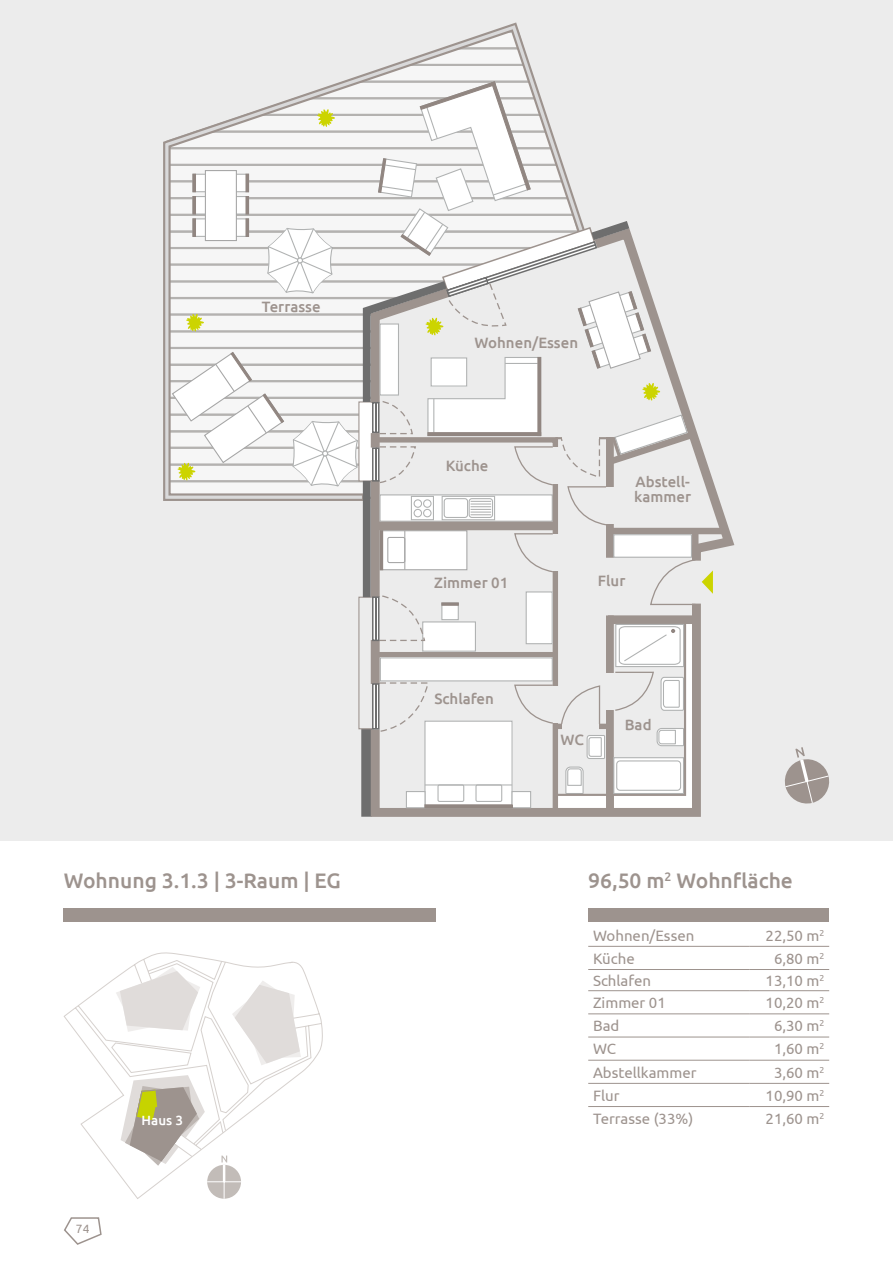
<style>
.page{position:relative;width:893px;height:1263px;background:#fff}
.page>*{position:absolute;margin:0;border:0;box-sizing:border-box;transform-origin:0 0}
.t1{font:500 21px "Ubuntu";color:#9d938e}
.t2{font:15px "Ubuntu";color:#9d938e}
.t3{font:500 15px/15px "Ubuntu";color:#9d938e}
.t4{font:500 13.35px "Ubuntu";color:#fff}
.t5{font:12px "Ubuntu";color:#9d938e}
</style>
<div class="page">
<div style="left:0;top:0;width:893px;height:841px;background:#ececec"></div>
<div style="left:64px;top:908px;width:372px;height:14px;background:#9d938e"></div>
<div style="left:588px;top:908px;width:241px;height:14px;background:#9d938e"></div>
<div style="left:361px;top:729px;width:11px;height:88px;background:#6e6e6e"></div>
<div style="left:358px;top:597px;width:16px;height:132px;border:1px solid #9d938e"></div>
<svg style="left:366px;top:439px;width:369px;height:378px"></svg>
<svg style="left:368px;top:605px;width:193px;height:210px"></svg>
<div style="left:551px;top:686px;width:9px;height:36px;background:#ececec"></div>
<svg style="left:513px;top:684px;width:41px;height:41px"></svg>
<div style="left:606px;top:615px;width:8px;height:194px;background:#9d938e"></div>
<div style="left:555px;top:724px;width:55px;height:5px;background:#9d938e"></div>
<div style="left:380px;top:658px;width:172px;height:23px;background:#fff"></div>
<div style="left:380px;top:657px;width:173px;height:24px;border:1px solid #b0b2b2"></div>
<svg style="left:378px;top:605px;width:48px;height:37px"></svg>
<div style="left:372px;top:596px;width:7px;height:45px;border:2px solid #6e6e6e"></div>
<hr style="left:375px;top:597px;width:2px;height:43px;background:#6e6e6e">
<div style="left:526px;top:592px;width:26px;height:52px;background:#fff"></div>
<div style="left:526px;top:591px;width:27px;height:53px;border:1px solid #b0b2b2"></div>
<div style="left:608px;top:615px;width:87px;height:9px;background:#9d938e"></div>
<svg style="left:560px;top:617px;width:139px;height:195px"></svg>
<svg style="left:649px;top:558px;width:64px;height:48px"></svg>
<div style="left:611px;top:528px;width:114px;height:6px;background:#9d938e"></div>
<div style="left:692px;top:531px;width:6px;height:16px;background:#9d938e"></div>
<div style="left:614px;top:535px;width:77px;height:22px;background:#fff"></div>
<div style="left:613px;top:534px;width:79px;height:24px;border:1px solid #b0b2b2"></div>
<svg style="left:165px;top:29px;width:534px;height:497px"></svg>
<svg style="left:359px;top:215px;width:279px;height:390px"></svg>
<div style="left:614px;top:758px;width:69px;height:35px;background:#fff"></div>
<div style="left:613px;top:757px;width:71px;height:37px;border:1px solid #b0b2b2"></div>
<div style="left:616px;top:760px;width:65px;height:31px;border:1px solid #b0b2b2;border-radius:3px"></div>
<svg style="left:64px;top:952px;width:259px;height:247px"></svg>
<svg style="left:220px;top:975px;width:85px;height:96px"></svg>
<svg style="left:116px;top:967px;width:84px;height:65px"></svg>
<svg style="left:121px;top:1075px;width:84px;height:91px"></svg>
<div style="left:207px;top:1165px;width:34px;height:34px;background:#c2bcb8;border-radius:50%"></div>
<hr style="left:224px;top:1165px;width:1px;height:34px;background:#fff">
<hr style="left:207px;top:1181px;width:34px;height:1px;background:#fff">
<svg style="left:221px;top:1155px;width:6px;height:27px"></svg>
<svg style="left:784px;top:747px;width:46px;height:57px"></svg>
<hr style="left:588px;top:946px;width:161px;height:1px;background:#9d938e">
<hr style="left:749px;top:946px;width:80px;height:1px;background:#9d938e">
<hr style="left:588px;top:969px;width:161px;height:1px;background:#9d938e">
<hr style="left:749px;top:969px;width:80px;height:1px;background:#9d938e">
<hr style="left:588px;top:990px;width:161px;height:1px;background:#9d938e">
<hr style="left:749px;top:990px;width:80px;height:1px;background:#9d938e">
<hr style="left:588px;top:1013px;width:161px;height:1px;background:#9d938e">
<hr style="left:749px;top:1013px;width:80px;height:1px;background:#9d938e">
<hr style="left:588px;top:1037px;width:161px;height:1px;background:#9d938e">
<hr style="left:749px;top:1037px;width:80px;height:1px;background:#9d938e">
<hr style="left:588px;top:1060px;width:161px;height:1px;background:#9d938e">
<hr style="left:749px;top:1060px;width:80px;height:1px;background:#9d938e">
<hr style="left:588px;top:1083px;width:161px;height:1px;background:#9d938e">
<hr style="left:749px;top:1083px;width:80px;height:1px;background:#9d938e">
<hr style="left:588px;top:1106px;width:161px;height:1px;background:#9d938e">
<hr style="left:749px;top:1106px;width:80px;height:1px;background:#9d938e">
<svg style="left:64px;top:1217px;width:38px;height:28px"></svg>
<p class="t3" style="left:262px;top:299px;width:60px">Terrasse</p>
<h1 class="t1" style="left:64px;top:867px;width:278px">Wohnung 3.1.3 | 3-Raum | EG</h1>
<p class="t5" style="left:76px;top:1221px;width:15px">74</p>
<p class="t4" style="left:142px;top:1112px;width:43px">Haus 3</p>
<p class="t3" style="left:474px;top:334px;width:105px">Wohnen/Essen</p>
<p class="t3" style="left:446px;top:457px;width:44px">Küche</p>
<p class="t3" style="left:434px;top:575px;width:76px">Zimmer 01</p>
<p class="t3" style="left:434px;top:690px;width:61px">Schlafen</p>
<p class="t3" style="left:634px;top:474px;width:58px">Abstell&shy;kammer</p>
<p class="t3" style="left:598px;top:572px;width:29px">Flur</p>
<p class="t3" style="left:561px;top:732px;width:25px">WC</p>
<p class="t3" style="left:625px;top:717px;width:28px">Bad</p>
<h1 class="t1" style="left:588px;top:867px;width:206px">96,50 m<sup>2</sup> Wohnfläche</h1>
<p class="t2" style="left:593px;top:926px;width:103px">Wohnen/Essen</p>
<p class="t2" style="left:766px;top:926px;width:60px">22,50 m<sup>2</sup></p>
<p class="t2" style="left:593px;top:949px;width:43px">Küche</p>
<p class="t2" style="left:774px;top:949px;width:52px">6,80 m<sup>2</sup></p>
<p class="t2" style="left:593px;top:971px;width:60px">Schlafen</p>
<p class="t2" style="left:766px;top:971px;width:60px">13,10 m<sup>2</sup></p>
<p class="t2" style="left:593px;top:994px;width:74px">Zimmer 01</p>
<p class="t2" style="left:766px;top:994px;width:60px">10,20 m<sup>2</sup></p>
<p class="t2" style="left:593px;top:1017px;width:28px">Bad</p>
<p class="t2" style="left:774px;top:1017px;width:52px">6,30 m<sup>2</sup></p>
<p class="t2" style="left:593px;top:1040px;width:24px">WC</p>
<p class="t2" style="left:774px;top:1040px;width:52px">1,60 m<sup>2</sup></p>
<p class="t2" style="left:593px;top:1063px;width:105px">Abstellkammer</p>
<p class="t2" style="left:774px;top:1063px;width:52px">3,60 m<sup>2</sup></p>
<p class="t2" style="left:593px;top:1086px;width:28px">Flur</p>
<p class="t2" style="left:766px;top:1086px;width:60px">10,90 m<sup>2</sup></p>
<p class="t2" style="left:593px;top:1109px;width:102px">Terrasse (33%)</p>
<p class="t2" style="left:766px;top:1109px;width:60px">21,60 m<sup>2</sup></p>
</div>
